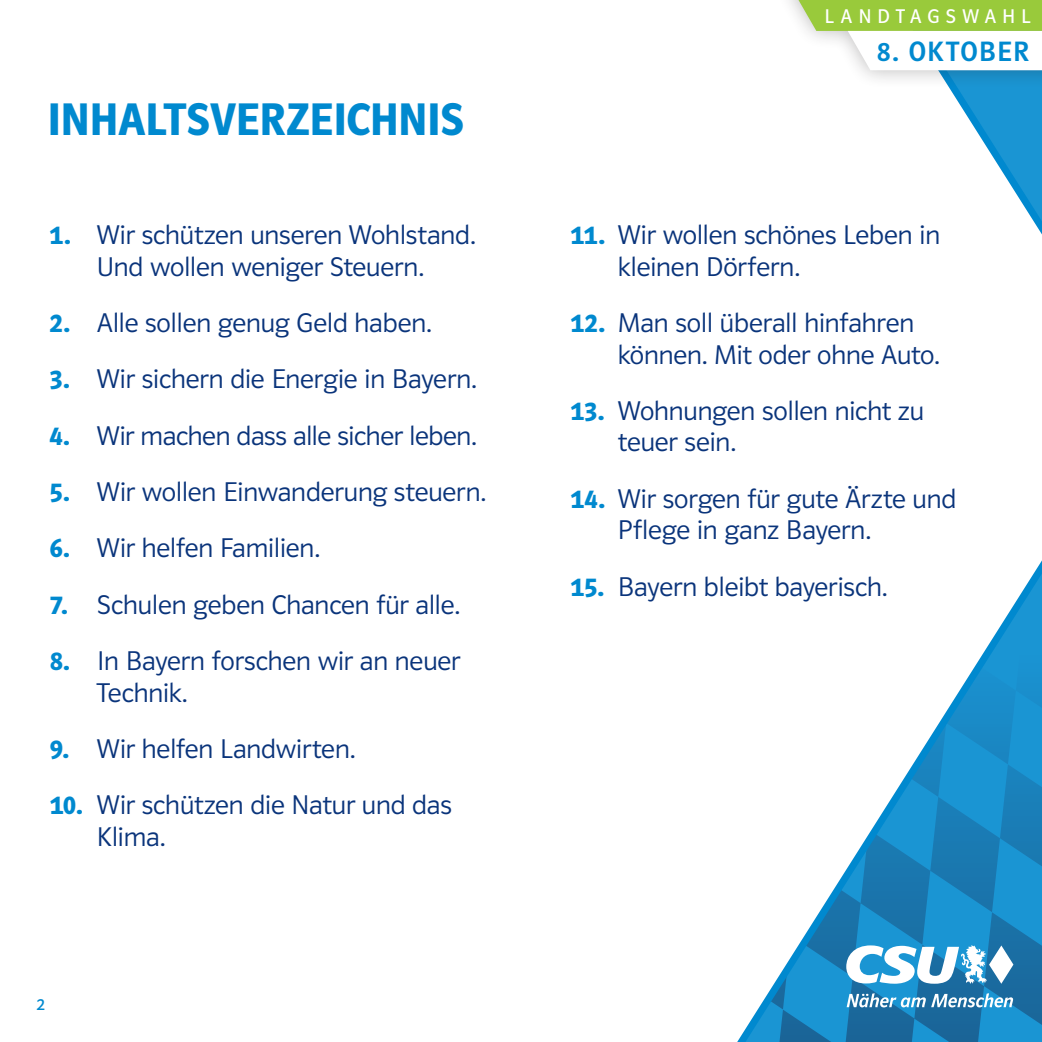
<style>
.page{position:relative;width:1042px;height:1042px;background:#fff}
.page>*{position:absolute;margin:0;border:0;box-sizing:border-box;transform-origin:0 0}
.t1{font:600 47.25px "Polo 22 R";letter-spacing:-.01em;color:#0089cf}
.t2{font:28.88px "Polo 22 R Krftg";letter-spacing:.04em;color:#0089cf}
.t3{font:28px/31.5px "Polo 22 R Leicht";letter-spacing:-.005em;color:#0a347b}
.t4{font:20.47px "Polo 22 R Buch";letter-spacing:.29em;color:#fff}
.t5{font:17.5px "Polo 22 R Buch";color:#0089cf}
.s1{font-family:"Polo 22 R";font-weight:600;color:#0089cf}
</style>
<div class="page">
<svg style="left:737px;top:89px;width:305px;height:953px"></svg>
<div style="left:774px;top:0;width:268px;height:89px;background:#231f20;opacity:.3"></div>
<svg style="left:798px;top:0;width:244px;height:70px"></svg>
<h1 class="t1" style="left:47px;top:94px;width:419px">INHALTSVERZEICHNIS</h1>
<p class="t3" style="left:50px;top:219px;width:427px;text-align:center"><span class="s1">1.</span> Wir schützen unseren Wohlstand.<br>Und wollen weniger Steuern.</p>
<p class="t3" style="left:50px;top:307px;width:384px"><span class="s1">2.</span> Alle sollen genug Geld haben.</p>
<p class="t3" style="left:50px;top:363px;width:429px"><span class="s1">3.</span> Wir sichern die Energie in Bayern.</p>
<p class="t3" style="left:50px;top:420px;width:428px"><span class="s1">4.</span> Wir machen dass alle sicher leben.</p>
<p class="t3" style="left:50px;top:476px;width:438px"><span class="s1">5.</span> Wir wollen Einwanderung steuern.</p>
<p class="t3" style="left:50px;top:532px;width:272px"><span class="s1">6.</span> Wir helfen Familien.</p>
<p class="t3" style="left:50px;top:589px;width:412px"><span class="s1">7.</span> Schulen geben Chancen für alle.</p>
<p class="t3" style="left:97px;top:645px;width:365px;text-indent:-47px"><span class="s1">8.</span> In Bayern forschen wir an neuer<br>Technik.</p>
<p class="t3" style="left:50px;top:733px;width:307px"><span class="s1">9.</span> Wir helfen Landwirten.</p>
<p class="t3" style="left:97px;top:789px;width:357px;text-indent:-47px"><span class="s1">10.</span> Wir schützen die Natur und das<br>Klima.</p>
<p class="t5" style="left:36px;top:995px;width:10px">2</p>
<p class="t4" style="left:824px;top:5px;width:207px">LANDTAGSWAHL</p>
<p class="t2" style="left:877px;top:37px;width:154px">8. OKTOBER</p>
<p class="t3" style="left:618px;top:219px;width:324px;text-indent:-47px"><span class="s1">11.</span> Wir wollen schönes Leben in kleinen Dörfern.</p>
<p class="t3" style="left:618px;top:307px;width:323px;text-indent:-47px"><span class="s1">12.</span> Man soll überall hinfahren können. Mit oder ohne Auto.</p>
<p class="t3" style="left:618px;top:395px;width:308px;text-indent:-47px"><span class="s1">13.</span> Wohnungen sollen nicht zu teuer sein.</p>
<p class="t3" style="left:618px;top:483px;width:340px;text-indent:-47px"><span class="s1">14.</span> Wir sorgen für gute Ärzte und<br>Pflege in ganz Bayern.</p>
<p class="t3" style="left:570px;top:571px;width:318px"><span class="s1">15.</span> Bayern bleibt bayerisch.</p>
</div>
